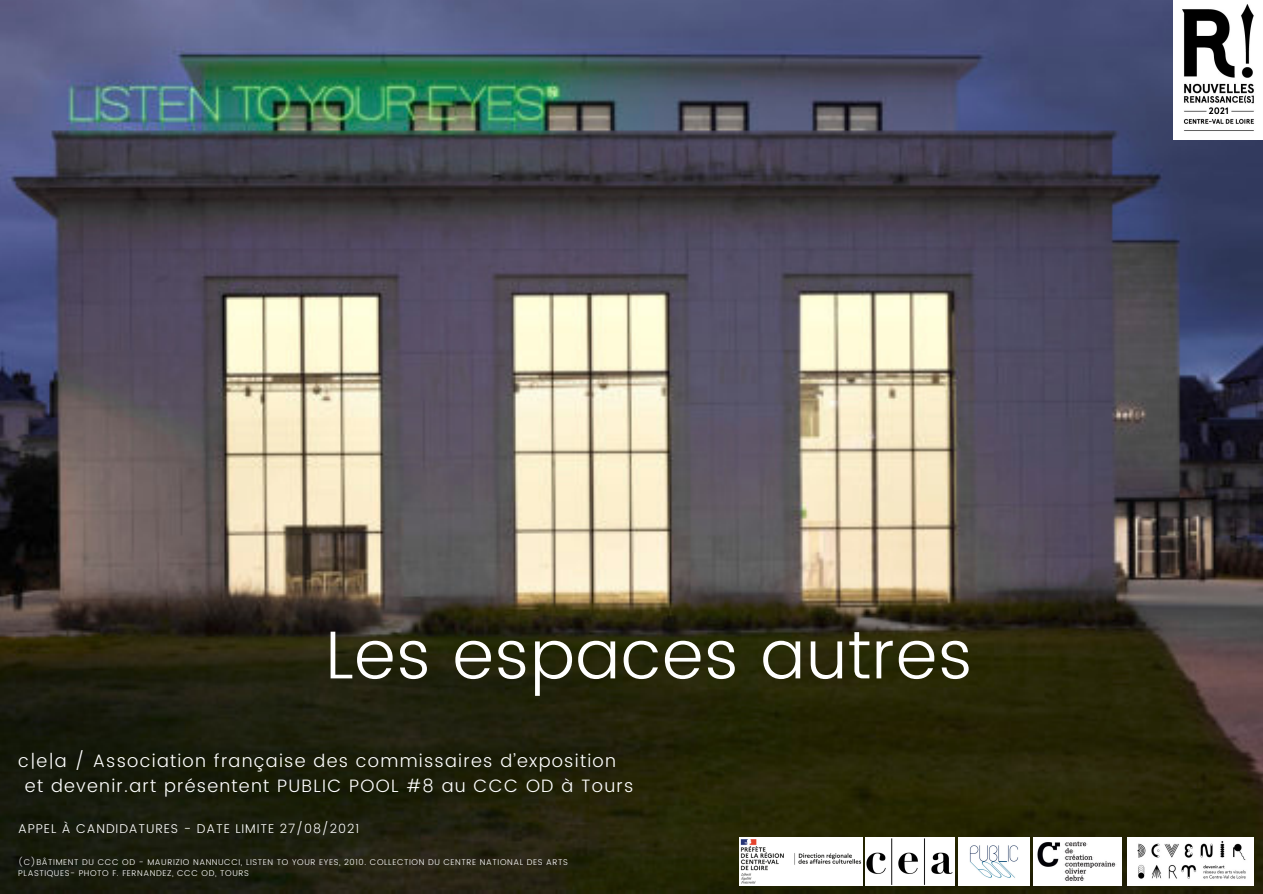
<style>
.page{position:relative;width:1263px;height:894px;background:#fff}
.page>*{position:absolute;margin:0;border:0;box-sizing:border-box;transform-origin:0 0}
.t1{font:300 67.65px "Poppins";letter-spacing:.01em;color:#fff}
.t2{font:300 18px/24.8px "Poppins";letter-spacing:.07em;color:#fff}
.t3{font:300 12.75px "Poppins";letter-spacing:.07em;color:#fff}
.t4{font:300 8.4px/11.7px "Poppins";letter-spacing:.07em;color:#fff}
</style>
<div class="page">
<img style="left:0;top:0;width:1263px;height:893px">
<img style="left:958px;top:837px;width:71px;height:48px">
<img style="left:1033px;top:837px;width:89px;height:48px">
<img style="left:1173px;top:0;width:90px;height:139px">
<img style="left:866px;top:837px;width:88px;height:48px">
<img style="left:1128px;top:837px;width:126px;height:48px">
<img style="left:740px;top:837px;width:122px;height:48px">
<p class="t1" style="left:325px;top:615px;width:649px">Les espaces autres</p>
<p class="t2" style="left:25px;top:748px;width:610px;text-indent:-7px">c|e|a / Association française des commissaires d’exposition et devenir.art présentent PUBLIC POOL #8 au CCC OD à Tours</p>
<p class="t3" style="left:18px;top:820px;width:342px">APPEL À CANDIDATURES - DATE LIMITE 27/08/2021</p>
<p class="t4" style="left:18px;top:855px;width:551px">(C)BÂTIMENT DU CCC OD - MAURIZIO NANNUCCI, LISTEN TO YOUR EYES, 2010. COLLECTION DU CENTRE NATIONAL DES ARTS<br>PLASTIQUES- PHOTO F. FERNANDEZ, CCC OD, TOURS</p>
</div>
